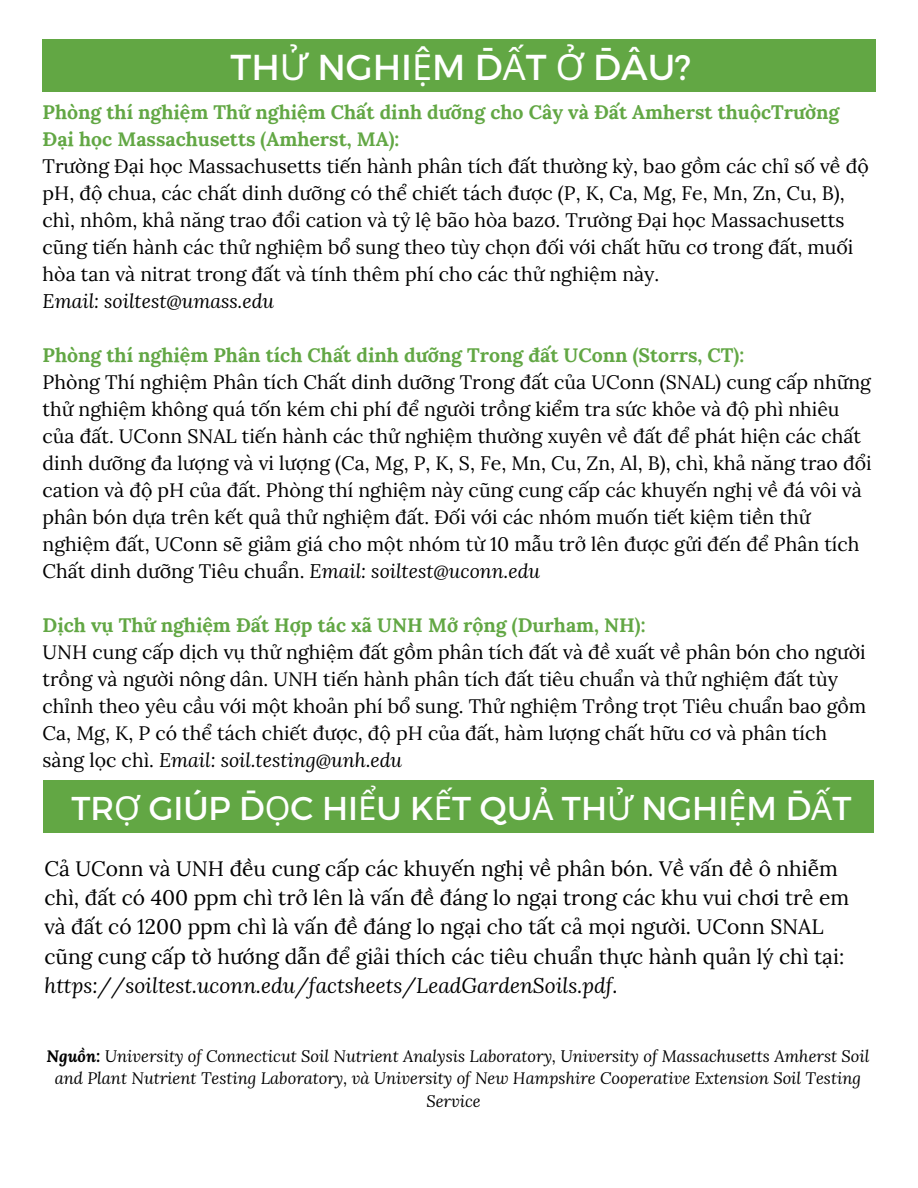
<style>
.page{position:relative;width:918px;height:1188px;background:#fff}
.page>*{position:absolute;margin:0;border:0;box-sizing:border-box;transform-origin:0 0}
.t1{font:36px "Montserrat";color:#fff}
.t2{font:33px "Montserrat";color:#fff}
.t3{font:21px/29.2px "Lora";color:#000}
.t4{font:italic 21px "Lora";color:#000}
.t5{font:19.5px/27px "Lora";color:#000}
.t6{font:700 19.5px/27px "Lora";color:#62a744}
.t7{font:italic 19.5px "Lora";color:#000}
.t8{font:italic 16.5px/22.5px "Lora";color:#000;text-align:center}
.s1{font-family:"Noto Sans"}
.s2{font-style:italic}
.s3{font-weight:700}
</style>
<div class="page">
<div style="left:43px;top:39px;width:833px;height:53px;background:#62a744"></div>
<div style="left:44px;top:780px;width:830px;height:53px;background:#62a744"></div>
<h1 class="t1" style="left:231px;top:44px;width:462px">TH<span class="s1">Ử</span> NGHI<span class="s1">Ệ</span>M Đ<span class="s1">Ấ</span>T <span class="s1">Ở</span> ĐÂU?</h1>
<p class="t6" style="left:43px;top:98px;width:798px">Phòng thí nghiệm Thử nghiệm Chất dinh dưỡng cho Cây và Đất Amherst thuộcTrường<br>Đại học Massachusetts (Amherst, MA):</p>
<p class="t5" style="left:43px;top:152px;width:828px">Trường Đại học Massachusetts tiến hành phân tích đất thường kỳ, bao gồm các chỉ số về độ pH, độ chua, các chất dinh dưỡng có thể chiết tách được (P, K, Ca, Mg, Fe, Mn, Zn, Cu, B), chì, nhôm, khả năng trao đổi cation và tỷ lệ bão hòa bazơ. Trường Đại học Massachusetts cũng tiến hành các thử nghiệm bổ sung theo tùy chọn đối với chất hữu cơ trong đất, muối hòa tan và nitrat trong đất và tính thêm phí cho các thử nghiệm này.</p>
<p class="t7" style="left:43px;top:288px;width:233px">Email: soiltest@umass.edu</p>
<p class="t6" style="left:43px;top:341px;width:703px">Phòng thí nghiệm Phân tích Chất dinh dưỡng Trong đất UConn (Storrs, CT):</p>
<p class="t5" style="left:43px;top:368px;width:831px">Phòng Thí nghiệm Phân tích Chất dinh dưỡng Trong đất của UConn (SNAL) cung cấp những thử nghiệm không quá tốn kém chi phí để người trồng kiểm tra sức khỏe và độ phì nhiêu của đất. UConn SNAL tiến hành các thử nghiệm thường xuyên về đất để phát hiện các chất dinh dưỡng đa lượng và vi lượng (Ca, Mg, P, K, S, Fe, Mn, Cu, Zn, Al, B), chì, khả năng trao đổi cation và độ pH của đất. Phòng thí nghiệm này cũng cung cấp các khuyến nghị về đá vôi và phân bón dựa trên kết quả thử nghiệm đất. Đối với các nhóm muốn tiết kiệm tiền thử nghiệm đất, UConn sẽ giảm giá cho một nhóm từ 10 mẫu trở lên được gửi đến để Phân tích Chất dinh dưỡng Tiêu chuẩn. <span class="s2">Email: soiltest@uconn.edu</span></p>
<p class="t6" style="left:43px;top:611px;width:604px">Dịch vụ Thử nghiệm Đất Hợp tác xã UNH Mở rộng (Durham, NH):</p>
<p class="t5" style="left:43px;top:638px;width:825px">UNH cung cấp dịch vụ thử nghiệm đất gồm phân tích đất và đề xuất về phân bón cho người trồng và người nông dân. UNH tiến hành phân tích đất tiêu chuẩn và thử nghiệm đất tùy chỉnh theo yêu cầu với một khoản phí bổ sung. Thử nghiệm Trồng trọt Tiêu chuẩn bao gồm Ca, Mg, K, P có thể tách chiết được, độ pH của đất, hàm lượng chất hữu cơ và phân tích sàng lọc chì. <span class="s2">Email: soil.testing@unh.edu</span></p>
<h2 class="t2" style="left:71px;top:787px;width:782px">TR<span class="s1">Ợ</span> GIÚP Đ<span class="s1">Ọ</span>C HI<span class="s1">Ể</span>U K<span class="s1">Ế</span>T QU<span class="s1">Ả</span> TH<span class="s1">Ử</span> NGHI<span class="s1">Ệ</span>M Đ<span class="s1">Ấ</span>T</h2>
<p class="t3" style="left:44px;top:854px;width:806px">Cả UConn và UNH đều cung cấp các khuyến nghị về phân bón. Về vấn đề ô nhiễm chì, đất có 400 ppm chì trở lên là vấn đề đáng lo ngại trong các khu vui chơi trẻ em và đất có 1200 ppm chì là vấn đề đáng lo ngại cho tất cả mọi người. UConn SNAL cũng cung cấp tờ hướng dẫn để giải thích các tiêu chuẩn thực hành quản lý chì tại:</p>
<p class="t4" style="left:44px;top:971px;width:575px">https://soiltest.uconn.edu/factsheets/LeadGardenSoils.pdf.</p>
<p class="t8" style="left:46px;top:1044px;width:824px"><span class="s3">Nguồn:</span> University of Connecticut Soil Nutrient Analysis Laboratory, University of Massachusetts Amherst Soil and Plant Nutrient Testing Laboratory, và University of New Hampshire Cooperative Extension Soil Testing<br>Service</p>
</div>
